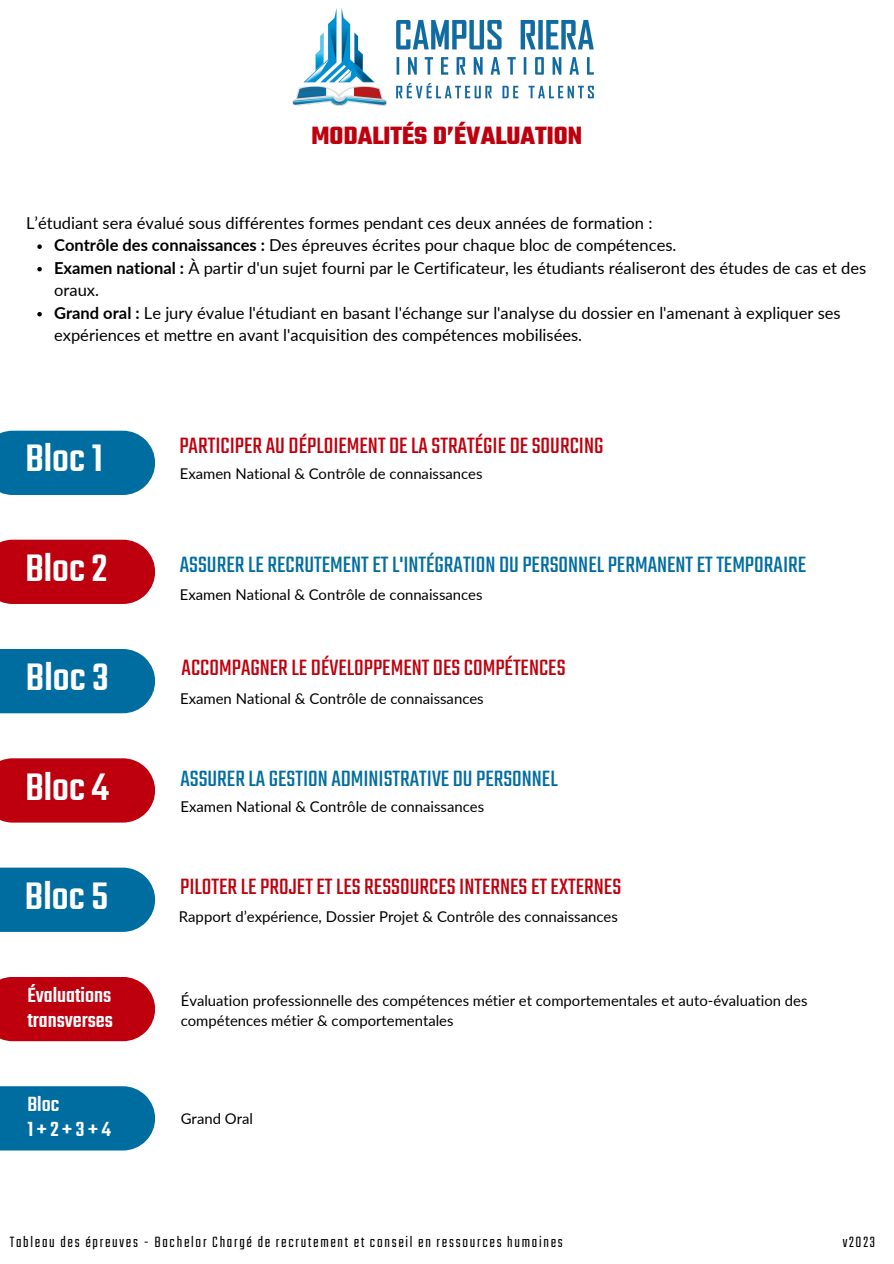
<style>
.page{position:relative;width:894px;height:1264px;background:#fff}
.page>*{position:absolute;margin:0;border:0;box-sizing:border-box;transform-origin:0 0}
.t1{font:500 42px "Teko";color:#fff}
.t2{font:700 27px "Teko";color:#be000e}
.t3{font:24.45px "Teko";color:#be000e}
.t4{font:24.45px "Teko";color:#006da1}
.t5{font:500 22.5px/24.8px "Teko";color:#fff}
.t6{font:300 16.65px "Teko";letter-spacing:.105em;color:#000}
.t7{font:16.5px/22.5px "Lato";color:#000}
.t8{font:14.85px/20.2px "Lato";color:#000}
.s1{font-weight:700}
</style>
<div class="page">
<img style="left:293px;top:9px;width:301px;height:97px">
<svg style="left:37px;top:244px;width:5px;height:5px"></svg>
<svg style="left:37px;top:267px;width:5px;height:4px"></svg>
<svg style="left:37px;top:312px;width:5px;height:4px"></svg>
<div style="left:0;top:539px;width:155px;height:65px;background:#be000e"></div>
<div style="left:0;top:649px;width:155px;height:64px;background:#006da1"></div>
<div style="left:0;top:758px;width:155px;height:64px;background:#be000e"></div>
<div style="left:0;top:867px;width:155px;height:64px;background:#006da1"></div>
<div style="left:0;top:977px;width:155px;height:64px;background:#be000e"></div>
<div style="left:0;top:1086px;width:155px;height:64px;background:#006da1"></div>
<div style="left:0;top:430px;width:155px;height:65px;background:#006da1"></div>
<p class="t2" style="left:311px;top:118px;width:272px">MODALITÉS D’ÉVALUATION</p>
<p class="t7" style="left:26px;top:211px;width:627px">L’étudiant sera évalué sous différentes formes pendant ces deux années de formation :</p>
<p class="t7" style="left:54px;top:233px;width:623px"><span class="s1">Contrôle des connaissances :</span> Des épreuves écrites pour chaque bloc de compétences.</p>
<p class="t7" style="left:54px;top:256px;width:813px"><span class="s1">Examen national :</span> À partir d'un sujet fourni par le Certificateur, les étudiants réaliseront des études de cas et des oraux.</p>
<p class="t7" style="left:54px;top:301px;width:787px"><span class="s1">Grand oral :</span> Le jury évalue l'étudiant en basant l'échange sur l'analyse du dossier en l'amenant à expliquer ses expériences et mettre en avant l'acquisition des compétences mobilisées.</p>
<p class="t1" style="left:25px;top:431px;width:79px">Bloc 1</p>
<p class="t3" style="left:179px;top:430px;width:425px">PARTICIPERAU DÉPLOIEMENT DELASTRATÉGIE DESOURCING</p>
<p class="t8" style="left:180px;top:463px;width:304px">Examen National &amp; Contrôle de connaissances</p>
<p class="t1" style="left:25px;top:541px;width:83px">Bloc 2</p>
<p class="t1" style="left:26px;top:650px;width:84px">Bloc 3</p>
<p class="t1" style="left:25px;top:759px;width:85px">Bloc 4</p>
<p class="t1" style="left:25px;top:869px;width:85px">Bloc 5</p>
<p class="t5" style="left:27px;top:984px;width:87px">Évaluations transverses</p>
<p class="t5" style="left:27px;top:1092px;width:33px">Bloc</p>
<p class="t5" style="left:27px;top:1117px;width:85px">1+2+3+4</p>
<p class="t4" style="left:180px;top:548px;width:627px">ASSURERLERECRUTEMENTETL'INTÉGRATION DUPERSONNELPERMANENTETTEMPORAIRE</p>
<p class="t8" style="left:180px;top:583px;width:304px">Examen National &amp; Contrôle de connaissances</p>
<p class="t3" style="left:181px;top:651px;width:385px">ACCOMPAGNERLE DÉVELOPPEMENT DESCOMPÉTENCES</p>
<p class="t8" style="left:180px;top:687px;width:305px">Examen National &amp; Contrôle de connaissances</p>
<p class="t4" style="left:180px;top:762px;width:378px">ASSURERLAGESTION ADMINISTRATIVE DUPERSONNEL</p>
<p class="t8" style="left:180px;top:796px;width:305px">Examen National &amp; Contrôle de connaissances</p>
<p class="t3" style="left:180px;top:870px;width:442px">PILOTERLEPROJETETLESRESSOURCESINTERNESETEXTERNES</p>
<p class="t8" style="left:179px;top:906px;width:440px">Rapport d’expérience, Dossier Projet &amp; Contrôle des connaissances</p>
<p class="t8" style="left:181px;top:989px;width:628px">Évaluation professionnelle des compétences métier et comportementales et auto-évaluation des compétences métier &amp; comportementales</p>
<p class="t8" style="left:181px;top:1108px;width:74px">Grand Oral</p>
<p class="t6" style="left:10px;top:1230px;width:554px">Tableau des épreuves - Bachelor Chargé de recrutement et conseil en ressources humaines</p>
<p class="t6" style="left:842px;top:1230px;width:34px">v2023</p>
</div>
